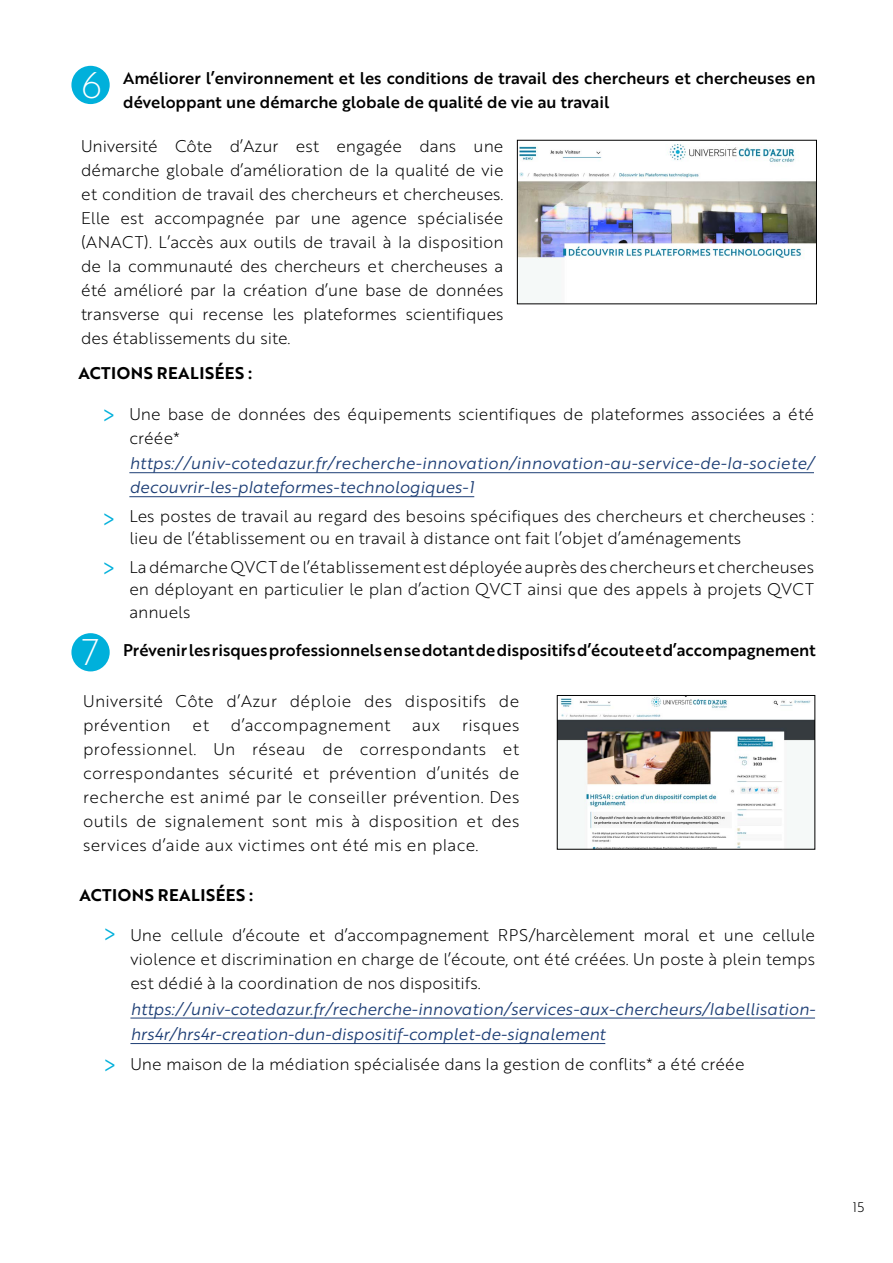
<style>
.page{position:relative;width:893px;height:1263px;background:#fff}
.page>*{position:absolute;margin:0;border:0;box-sizing:border-box;transform-origin:0 0}
.t1{font:36px "Brother 1816 Thin";color:#fff}
.t2{font:22.5px "Apex New";color:#00b0db}
.t3{font:16.5px/24px "Brother 1816 Light";color:#000;text-align:justify}
.t4{font:16.5px/24px "Brother 1816 Book Italic";letter-spacing:.005em;color:#1d3e75}
.t5{font:16.5px/24px "Brother 1816 Medium";color:#000}
.t6{font:16.5px/24px "Brother 1816 Light";letter-spacing:.02em;color:#000}
.t7{font:16.5px "Brother 1816 Bold";letter-spacing:.03em;color:#000}
.t8{font:13.5px "Brother 1816 Light";color:#000}
</style>
<div class="page">
<div style="left:71px;top:66px;width:39px;height:38px;background:#00b0db;border-radius:50%"></div>
<div style="left:71px;top:633px;width:39px;height:38px;background:#00b0db;border-radius:50%"></div>
<hr style="left:129px;top:472px;width:685px;height:1px;background:#1d3e75">
<hr style="left:129px;top:496px;width:345px;height:1px;background:#1d3e75">
<hr style="left:130px;top:1018px;width:685px;height:1px;background:#1d3e75">
<hr style="left:130px;top:1043px;width:475px;height:1px;background:#1d3e75">
<img style="left:519px;top:144px;width:296px;height:116px">
<div style="left:517px;top:140px;width:300px;height:164px;border:1px solid #000"></div>
<img style="left:559px;top:697px;width:254px;height:150px">
<div style="left:557px;top:695px;width:258px;height:154px;border:1px solid #000"></div>
<h1 class="t1" style="left:81px;top:59px;width:22px">6</h1>
<p class="t5" style="left:123px;top:65px;width:694px">Améliorer l’environnement et les conditions de travail des chercheurs et chercheuses en développant une démarche globale de qualité de vie au travail</p>
<p class="t3" style="left:81px;top:133px;width:424px">Université Côte d’Azur est engagée dans une démarche globale d’amélioration de la qualité de vie et condition de travail des chercheurs et chercheuses.<br>Elle est accompagnée par une agence spécialisée (ANACT). L’accès aux outils de travail à la disposition de la communauté des chercheurs et chercheuses a été amélioré par la création d’une base de données transverse qui recense les plateformes scientifiques des établissements du site.</p>
<p class="t7" style="left:78px;top:361px;width:175px">ACTIONS REALISÉES :</p>
<p class="t3" style="left:129px;top:401px;width:686px">Une base de données des équipements scientifiques de plateformes associées a été créée*</p>
<p class="t4" style="left:129px;top:451px;width:686px">https://univ-cotedazur.fr/recherche-innovation/innovation-au-service-de-la-societe/ decouvrir-les-plateformes-technologiques-1</p>
<p class="t3" style="left:129px;top:504px;width:686px;line-height:22.5px">Les postes de travail au regard des besoins spécifiques des chercheurs et chercheuses : lieu de l’établissement ou en travail à distance ont fait l’objet d’aménagements</p>
<p class="t3" style="left:129px;top:555px;width:686px;line-height:22.5px">La démarche QVCT de l’établissement est déployée auprès des chercheurs et chercheuses en déployant en particulier le plan d’action QVCT ainsi que des appels à projets QVCT annuels</p>
<h2 class="t2" style="left:104px;top:400px;width:13px">&gt;</h2>
<h2 class="t2" style="left:104px;top:504px;width:13px">&gt;</h2>
<h2 class="t2" style="left:104px;top:553px;width:13px">&gt;</h2>
<h1 class="t1" style="left:82px;top:626px;width:19px">7</h1>
<p class="t5" style="left:123px;top:637px;width:694px">Prévenir les risques professionnels en se dotant de dispositifs d’écoute et d’accompagnement</p>
<p class="t6" style="left:83px;top:689px;width:438px">Université Côte d’Azur déploie des dispositifs de prévention</p>
<p class="t3" style="left:193px;top:713px;width:18px">et</p>
<p class="t6" style="left:231px;top:713px;width:161px">d’accompagnement</p>
<p class="t3" style="left:412px;top:713px;width:30px">aux</p>
<p class="t3" style="left:83px;top:713px;width:438px;text-indent:379px">risques professionnel. Un réseau de correspondants et correspondantes sécurité et prévention d’unités de recherche est animé par le conseiller prévention. Des outils de signalement sont mis à disposition et des services d’aide aux victimes ont été mis en place.</p>
<p class="t7" style="left:79px;top:882px;width:175px">ACTIONS REALISÉES :</p>
<p class="t3" style="left:130px;top:922px;width:686px">Une cellule d’écoute et d’accompagnement RPS/harcèlement moral et une cellule violence et discrimination en charge de l’écoute, ont été créées. Un poste à plein temps est dédié à la coordination de nos dispositifs.</p>
<p class="t4" style="left:130px;top:995px;width:686px;line-height:25.5px">https://univ-cotedazur.fr/recherche-innovation/services-aux-chercheurs/labellisation&shy;hrs4r/hrs4r-creation-dun-dispositif-complet-de-signalement</p>
<p class="t3" style="left:130px;top:1051px;width:616px">Une maison de la médiation spécialisée dans la gestion de conflits* a été créée</p>
<h2 class="t2" style="left:105px;top:919px;width:13px">&gt;</h2>
<h2 class="t2" style="left:105px;top:1050px;width:13px">&gt;</h2>
<p class="t8" style="left:853px;top:1197px;width:13px">15</p>
</div>
